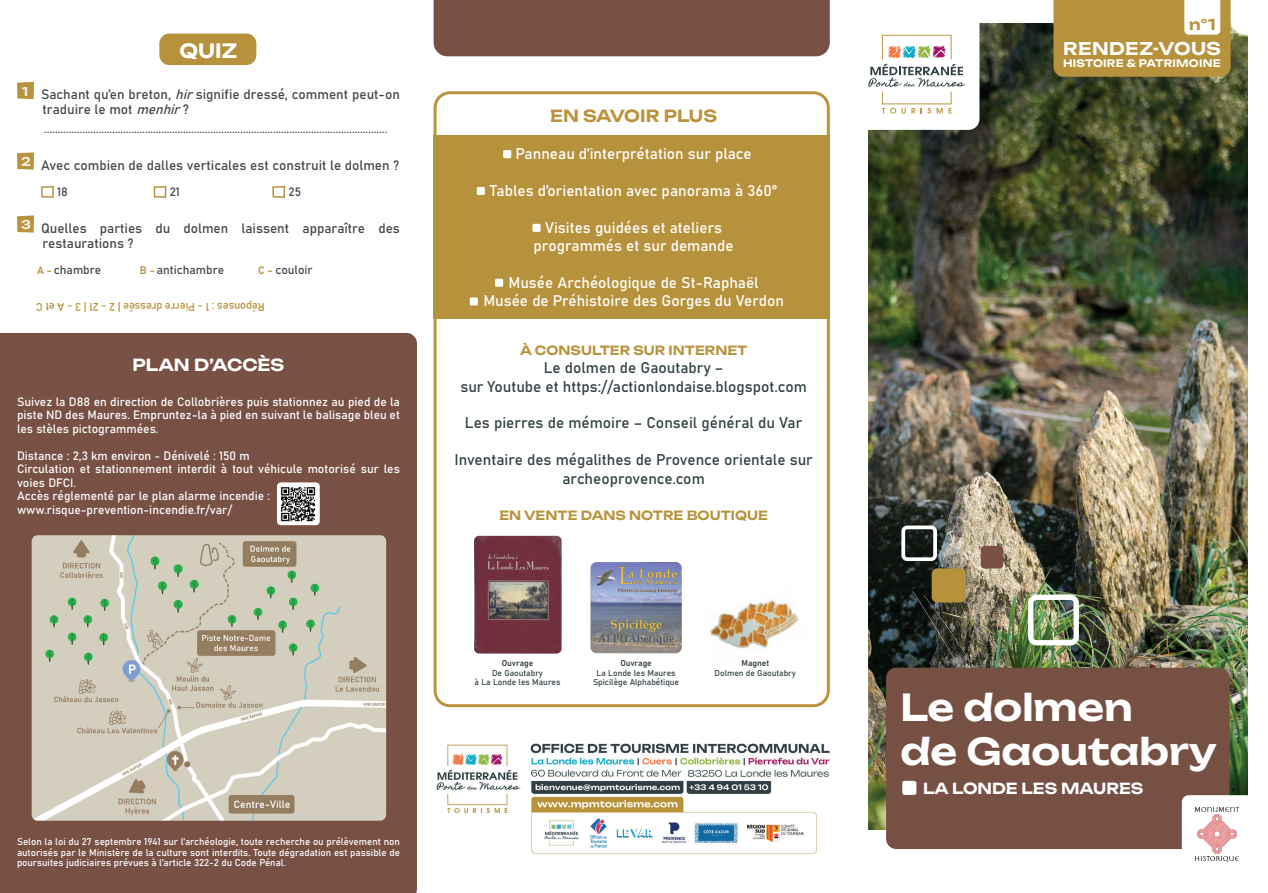
<style>
.page{position:relative;width:1268px;height:893px;background:#fff}
.page>*{position:absolute;margin:0;border:0;box-sizing:border-box;transform-origin:0 0}
.t1{font:36.75px/44.1px "Unbounded";color:#fff}
.t2{font:19.5px "Unbounded";color:#fff}
.t3{font:17.25px "Unbounded";letter-spacing:.025em;color:#fff}
.t4{font:16.5px "Unbounded";color:#b9943d}
.t5{font:16.5px "Unbounded";color:#fff}
.t6{font:15.3px/18.5px "Bahnschrift";color:#fff;text-align:center}
.t7{font:15.3px/18.5px "Bahnschrift";color:#304045;text-align:center}
.t8{font:15.15px "Unbounded";color:#fff}
.t9{font:14.85px "Unbounded";color:#b7923d}
.t10{font:13.5px/15px "Bahnschrift";color:#454647}
.t11{font:12.6px "Unbounded";color:#b9943d}
.t12{font:12px/13.5px "Bahnschrift";color:#fff;text-align:justify}
.t13{font:12px "Bahnschrift";color:#454647}
.t14{font:11.25px "Bahnschrift";letter-spacing:-.02em;color:#b7923d}
.t15{font:10.2px "Unbounded";letter-spacing:.025em;color:#fff}
.t16{font:9.75px/10.5px "Bahnschrift";color:#fff;text-align:justify}
.t17{font:8.4px/9.4px "Bahnschrift";color:#304045;text-align:center}
.s1{font-style:italic}
.s2{font-size:10.8px;color:#b8923d}
</style>
<div class="page">
<img style="left:868px;top:23px;width:379px;height:807px">
<div style="left:931px;top:568px;width:34px;height:34px;background:#b7923d;border-radius:6px"></div>
<div style="left:980px;top:546px;width:22px;height:22px;background:#785144;border-radius:4px"></div>
<img style="left:1027px;top:595px;width:51px;height:50px">
<svg style="left:901px;top:525px;width:35px;height:36px"></svg>
<div style="left:885px;top:668px;width:344px;height:181px;background:#775044;border-radius:10px"></div>
<div style="left:902px;top:781px;width:14px;height:14px;background:#fff;border-radius:2px"></div>
<div style="left:0;top:333px;width:417px;height:560px;background:#785144"></div>
<div style="left:1181px;top:795px;width:75px;height:71px;background:#fff;border-radius:7px"></div>
<svg style="left:17px;top:82px;width:17px;height:17px"></svg>
<svg style="left:17px;top:152px;width:17px;height:18px"></svg>
<svg style="left:41px;top:186px;width:13px;height:12px"></svg>
<svg style="left:154px;top:186px;width:12px;height:12px"></svg>
<svg style="left:272px;top:186px;width:13px;height:12px"></svg>
<svg style="left:17px;top:215px;width:17px;height:18px"></svg>
<img style="left:1195px;top:806px;width:44px;height:56px">
<svg style="left:868px;top:23px;width:111px;height:107px"></svg>
<svg style="left:433px;top:91px;width:396px;height:616px"></svg>
<div style="left:433px;top:136px;width:396px;height:183px;background:#b7923d"></div>
<div style="left:159px;top:34px;width:97px;height:31px;background:#b7923d;border-radius:10px"></div>
<svg style="left:1053px;top:0;width:177px;height:77px;background:#bc9b4e"></svg>
<img style="left:32px;top:535px;width:354px;height:286px">
<div style="left:503px;top:150px;width:8px;height:8px;background:#fff"></div>
<div style="left:476px;top:187px;width:9px;height:8px;background:#fff"></div>
<div style="left:495px;top:279px;width:8px;height:8px;background:#fff"></div>
<div style="left:469px;top:297px;width:8px;height:9px;background:#fff"></div>
<div style="left:532px;top:224px;width:8px;height:8px;background:#fff"></div>
<img style="left:436px;top:743px;width:394px;height:112px">
<div style="left:433px;top:0;width:396px;height:56px;background:#775044"></div>
<img style="left:701px;top:601px;width:60px;height:63px">
<img style="left:746px;top:587px;width:60px;height:63px">
<img style="left:277px;top:482px;width:43px;height:43px">
<h2 class="t2" style="left:179px;top:35px;width:59px">QUIZ</h2>
<p class="t10" style="left:43px;top:86px;width:359px;text-indent:-20px"><sup>1</sup> Sachant qu’en breton, <span class="s1">hir</span>signifie dressé, comment peut-on traduire le mot <span class="s1">menhir</span>?</p>
<p class="t13" style="left:44px;top:120px;width:344px">..............................................................................................................................</p>
<p class="t10" style="left:21px;top:156px;width:379px"><sup>2</sup> Avec combien de dalles verticales est construit le dolmen ?</p>
<p class="t13" style="left:57px;top:183px;width:12px">18</p>
<p class="t13" style="left:170px;top:183px;width:12px">21</p>
<p class="t13" style="left:288px;top:183px;width:14px">25</p>
<p class="t10" style="left:43px;top:219px;width:359px;text-indent:-22px"><sup>3</sup> Quelles parties du dolmen laissent apparaître des restaurations ?</p>
<p class="t13" style="left:37px;top:261px;width:66px"><span class="s2">A -</span> chambre</p>
<p class="t13" style="left:140px;top:261px;width:86px"><span class="s2">B -</span> antichambre</p>
<p class="t13" style="left:258px;top:261px;width:56px"><span class="s2">C -</span> couloir</p>
<p class="t14" style="left:265px;top:316px;width:230px;rotate:-180deg">Réponses : 1 - Pierre dressée | 2 - 21 | 3 - A et C</p>
<h3 class="t5" style="left:133px;top:351px;width:153px">PLAN D’ACCÈS</h3>
<p class="t12" style="left:17px;top:394px;width:384px">Suivez la D88 en direction de Collobrières puis stationnez au pied de la piste ND des Maures. Empruntez-la à pied en suivant le balisage bleu et les stèles pictogrammées.</p>
<p class="t12" style="left:17px;top:448px;width:384px;text-align:left">Distance : 2,3 km environ - Dénivelé : 150 m<br>Circulation et stationnement interdit à tout véhicule motorisé sur les voies DFCI.<br>Accès réglementé par le plan alarme incendie : www.risque-prevention-incendie.fr/var/</p>
<h3 class="t4" style="left:550px;top:103px;width:168px">EN SAVOIR PLUS</h3>
<p class="t6" style="left:515px;top:143px;width:238px">Panneau d’interprétation sur place</p>
<p class="t6" style="left:489px;top:180px;width:289px">Tables d’orientation avec panorama à 360°</p>
<p class="t6" style="left:533px;top:217px;width:201px">Visites guidées et ateliers programmés et sur demande</p>
<p class="t6" style="left:483px;top:272px;width:302px">Musée Archéologique de St-Raphaël<br>Musée de Préhistoire des Gorges du Verdon</p>
<p class="t11" style="left:520px;top:340px;width:228px">À CONSULTER SUR INTERNET</p>
<p class="t7" style="left:460px;top:358px;width:348px">Le dolmen de Gaoutabry –<br>sur Youtube et https://actionlondaise.blogspot.com</p>
<p class="t7" style="left:465px;top:413px;width:339px">Les pierres de mémoire – Conseil général du Var</p>
<p class="t7" style="left:454px;top:449px;width:360px">Inventaire des mégalithes de Provence orientale sur archeoprovence.com</p>
<p class="t11" style="left:499px;top:506px;width:270px">EN VENTE DANS NOTRE BOUTIQUE</p>
<p class="t17" style="left:474px;top:658px;width:87px">Ouvrage<br>De Gaoutabry<br>à La Londe les Maures</p>
<p class="t17" style="left:593px;top:658px;width:88px">Ouvrage<br>La Londe les Maures<br>Spicilège Alphabétique</p>
<p class="t17" style="left:714px;top:658px;width:83px">Magnet<br>Dolmen de Gaoutabry</p>
<p class="t16" style="left:17px;top:836px;width:384px">Selon la loi du 27 septembre 1941 sur l’archéologie, toute recherche ou prélèvement non autorisés par le Ministère de la culture sont interdits. Toute dégradation est passible de poursuites judiciaires prévues à l’article 322-2 du Code Pénal.</p>
<p class="t9" style="left:1188px;top:12px;width:28px">n°1</p>
<h3 class="t3" style="left:1062px;top:35px;width:159px">RENDEZ-VOUS</h3>
<p class="t15" style="left:1062px;top:55px;width:159px">HISTOIRE &amp; PATRIMOINE</p>
<h1 class="t1" style="left:900px;top:682px;width:318px">Le dolmen<br>de Gaoutabry</h1>
<p class="t8" style="left:923px;top:776px;width:222px">LA LONDE LES MAURES</p>
</div>
